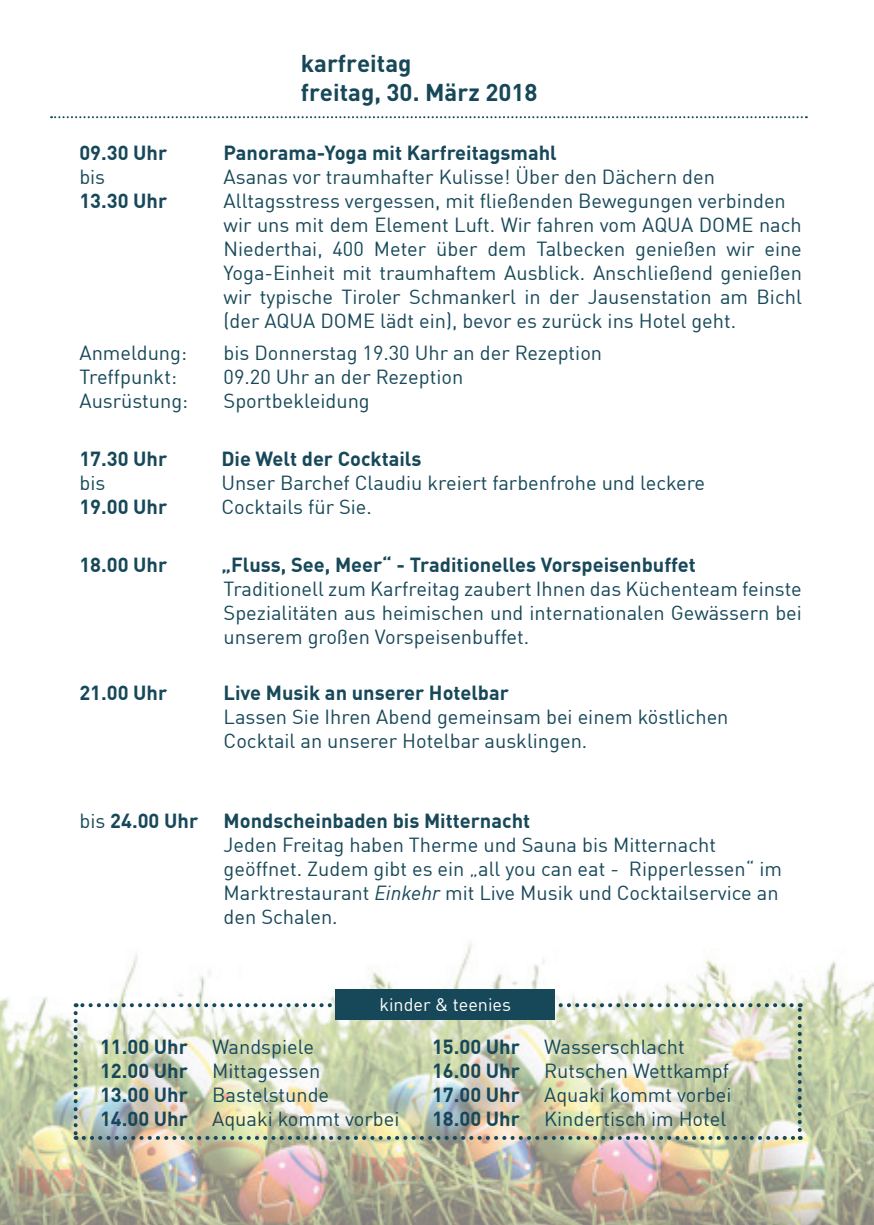
<style>
.page{position:relative;width:874px;height:1225px;background:#fff}
.page>*{position:absolute;margin:0;border:0;box-sizing:border-box;transform-origin:0 0}
.t1{font:700 24px/28.8px "DIN";color:#174859}
.t2{font:20px/24px "DIN Offc";color:#174859}
.t3{font:700 20px "DIN Offc";color:#174859}
.t4{font:18px "DIN Offc";color:#fff}
.s1{font-weight:400}
.s2{font-style:italic}
.s3{font-weight:700}
</style>
<div class="page">
<svg style="left:51px;top:116px;width:755px;height:2px"></svg>
<img style="left:0;top:943px;width:873px;height:282px">
<svg style="left:74px;top:1013px;width:4px;height:127px"></svg>
<img style="left:84px;top:1136px;width:716px;height:4px">
<svg style="left:797px;top:1003px;width:4px;height:127px"></svg>
<svg style="left:76px;top:1003px;width:715px;height:4px"></svg>
<div style="left:335px;top:989px;width:219px;height:30px;background:#174859"></div>
<p class="t1" style="left:300px;top:48px;width:238px">karfreitag<br>freitag, 30. März 2018</p>
<p class="t3" style="left:79px;top:140px;width:89px">09.30 Uhr</p>
<p class="t3" style="left:223px;top:140px;width:334px">Panorama-Yoga mit Karfreitagsmahl</p>
<p class="t2" style="left:79px;top:164px;width:27px">bis</p>
<p class="t2" style="left:223px;top:164px;width:492px">Asanas vor traumhafter Kulisse! Über den Dächern den</p>
<p class="t3" style="left:79px;top:188px;width:89px">13.30 Uhr</p>
<p class="t2" style="left:223px;top:188px;width:579px">Alltagsstress vergessen, mit fließenden Bewegungen verbinden wir uns mit dem Element Luft. Wir fahren vom AQUA DOME nach Niederthai, 400 Meter über dem Talbecken genießen wir eine Yoga-Einheit mit traumhaftem Ausblick. Anschließend genießen wir typische Tiroler Schmankerl in der Jausenstation am Bichl (der AQUA DOME lädt ein), bevor es zurück ins Hotel geht.</p>
<p class="t2" style="left:79px;top:340px;width:109px">Anmeldung:</p>
<p class="t2" style="left:223px;top:340px;width:380px">bis Donnerstag 19.30 Uhr an der Rezeption</p>
<p class="t2" style="left:79px;top:364px;width:99px">Treffpunkt:</p>
<p class="t2" style="left:223px;top:364px;width:241px">09.20 Uhr an der Rezeption</p>
<p class="t2" style="left:79px;top:388px;width:110px">Ausrüstung:</p>
<p class="t2" style="left:223px;top:388px;width:148px">Sportbekleidung</p>
<p class="t3" style="left:79px;top:446px;width:89px">17.30 Uhr</p>
<p class="t3" style="left:221px;top:446px;width:201px">Die Welt der Cocktails</p>
<p class="t2" style="left:79px;top:470px;width:27px">bis</p>
<p class="t2" style="left:221px;top:470px;width:485px">Unser Barchef Claudiu kreiert farbenfrohe und leckere</p>
<p class="t3" style="left:79px;top:494px;width:89px">19.00 Uhr</p>
<p class="t2" style="left:221px;top:494px;width:152px">Cocktails für Sie.</p>
<p class="t3" style="left:79px;top:552px;width:89px">18.00 Uhr</p>
<p class="t3" style="left:221px;top:552px;width:475px">„Fluss, See, Meer“ - Traditionelles Vorspeisenbuffet</p>
<p class="t2" style="left:223px;top:576px;width:579px;text-align:justify">Traditionell zum Karfreitag zaubert Ihnen das Küchenteam feinste Spezialitäten aus heimischen und internationalen Gewässern bei unserem großen Vorspeisenbuffet.</p>
<p class="t3" style="left:79px;top:680px;width:89px">21.00 Uhr</p>
<p class="t3" style="left:223px;top:680px;width:287px">Live Musik an unserer Hotelbar</p>
<p class="t2" style="left:223px;top:704px;width:506px">Lassen Sie Ihren Abend gemeinsam bei einem köstlichen<br>Cocktail an unserer Hotelbar ausklingen.</p>
<p class="t3" style="left:79px;top:808px;width:120px"><span class="s1">bis</span> 24.00 Uhr</p>
<p class="t3" style="left:223px;top:808px;width:308px">Mondscheinbaden bis Mitternacht</p>
<p class="t2" style="left:223px;top:832px;width:559px">Jeden Freitag haben Therme und Sauna bis Mitternacht geöffnet. Zudem gibt es ein „all you can eat - Ripperlessen“ im Marktrestaurant <span class="s2">Einkehr</span> mit Live Musik und Cocktailservice an den Schalen.</p>
<p class="t4" style="left:379px;top:993px;width:133px">kinder &amp; teenies</p>
<p class="t2" style="left:432px;top:1034px;width:301px"><span class="s3">15.00 Uhr</span> Wasserschlacht<br><span class="s3">16.00 Uhr</span> Rutschen Wettkampf<br><span class="s3">17.00 Uhr</span> Aquaki kommt vorbei<br><span class="s3">18.00 Uhr</span> Kindertisch im Hotel</p>
<p class="t2" style="left:100px;top:1034px;width:301px"><span class="s3">11.00 Uhr</span> Wandspiele<br><span class="s3">12.00 Uhr</span> Mittagessen<br><span class="s3">13.00 Uhr</span> Bastelstunde<br><span class="s3">14.00 Uhr</span> Aquaki kommt vorbei</p>
</div>
